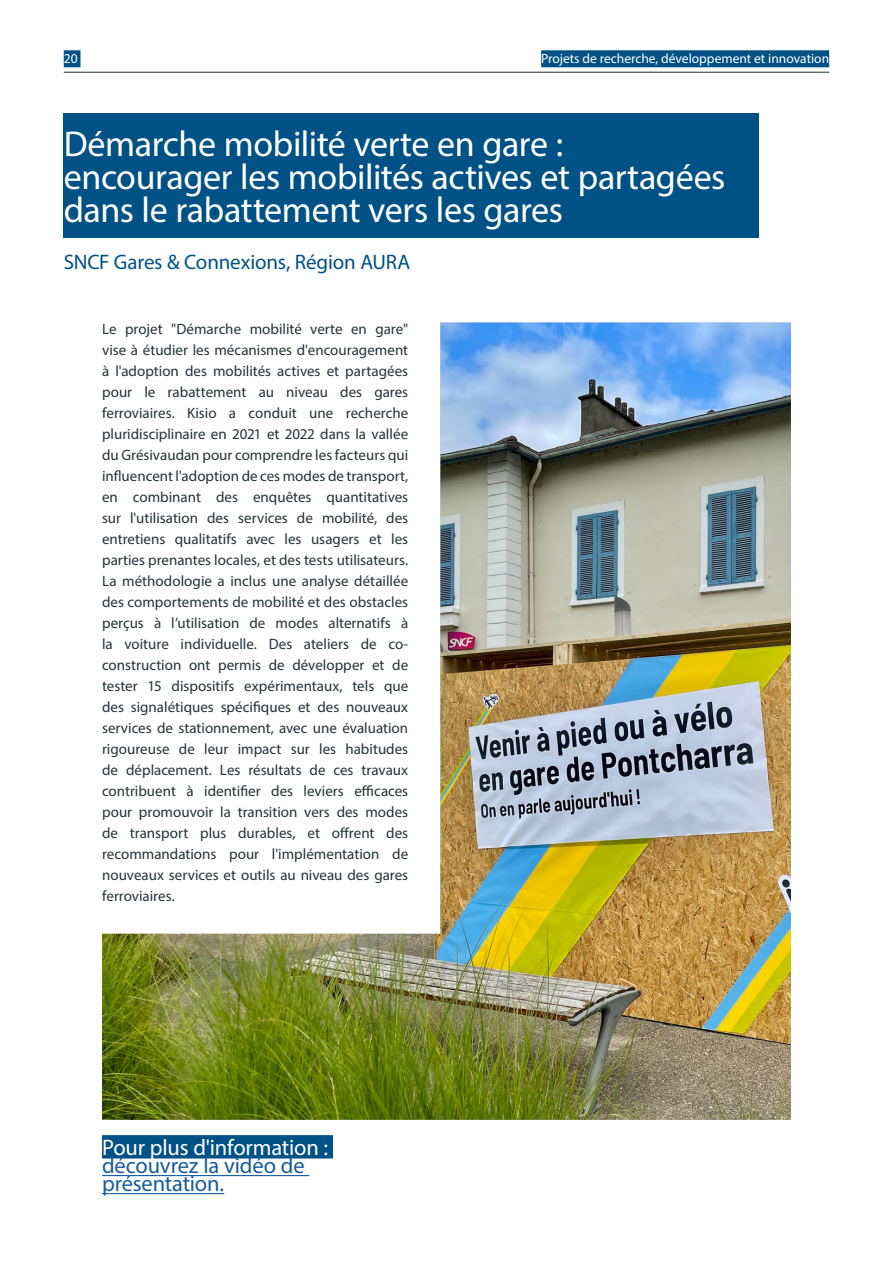
<style>
.page{position:relative;width:893px;height:1263px;background:#fff}
.page>*{position:absolute;margin:0;border:0;box-sizing:border-box;transform-origin:0 0}
.Heading_-_Align_Left{font:36px/33px "Myriad Pro";letter-spacing:-.01em;color:#fff}
.t1{font:22.5px/18px "Myriad Pro";letter-spacing:-.005em;color:#175d9e}
.t2{font:22.5px "Myriad Pro";letter-spacing:-.01em;color:#fff}
.Body_Text_-_Regular__Justify{font:21px "Myriad Pro";letter-spacing:-.01em;color:#005185}
.Body_Text_-_Regular__Justify-2{font:15px/21px "Myriad Pro";color:#243339;text-align:justify}
.t3{font:13.5px "Myriad Pro";color:#fff}
</style>
<div class="page">
<img style="left:102px;top:323px;width:689px;height:797px">
<div style="left:102px;top:1135px;width:231px;height:23px;background:#005185"></div>
<hr style="left:102px;top:1175px;width:207px;height:1px;background:#175d9e">
<hr style="left:102px;top:1193px;width:122px;height:1px;background:#175d9e">
<div style="left:64px;top:114px;width:695px;height:124px;background:#005185"></div>
<hr style="left:64px;top:72px;width:765px;height:1px;background:#243339">
<div style="left:64px;top:50px;width:16px;height:17px;background:#005185"></div>
<div style="left:541px;top:50px;width:288px;height:17px;background:#005185"></div>
<p class="t3" style="left:64px;top:50px;width:15px">20</p>
<p class="t3" style="left:541px;top:50px;width:290px">Projets de recherche, développement et innovation</p>
<p class="Heading_-_Align_Left" style="left:64px;top:127px;width:663px">Démarche mobilité verte en gare : encourager les mobilités actives et partagées dans le rabattement vers les gares</p>
<p class="Body_Text_-_Regular__Justify" style="left:64px;top:249px;width:348px">SNCF Gares &amp; Connexions, Région AURA</p>
<p class="Body_Text_-_Regular__Justify-2" style="left:102px;top:318px;width:308px">Le projet "Démarche mobilité verte en gare" vise à étudier les mécanismes d'encouragement à l'adoption des mobilités actives et partagées pour le rabattement au niveau des gares ferroviaires. Kisio a conduit une recherche pluridisciplinaire en 2021 et 2022 dans la vallée du Grésivaudan pour comprendre les facteurs qui influencent l'adoption de ces modes de transport, en combinant des enquêtes quantitatives sur l'utilisation des services de mobilité, des entretiens qualitatifs avec les usagers et les parties prenantes locales, et des tests utilisateurs.</p>
<p class="Body_Text_-_Regular__Justify-2" style="left:102px;top:570px;width:308px">La méthodologie a inclus une analyse détaillée des comportements de mobilité et des obstacles perçus à l’utilisation de modes alternatifs à la voiture individuelle. Des ateliers de co&shy;construction ont permis de développer et de tester 15 dispositifs expérimentaux, tels que des signalétiques spécifiques et des nouveaux services de stationnement, avec une évaluation rigoureuse de leur impact sur les habitudes de déplacement. Les résultats de ces travaux contribuent à identifier des leviers efficaces pour promouvoir la transition vers des modes de transport plus durables, et offrent des recommandations pour l'implémentation de nouveaux services et outils au niveau des gares ferroviaires.</p>
<h2 class="t2" style="left:102px;top:1134px;width:228px">Pour plus d'information :</h2>
<h2 class="t1" style="left:102px;top:1156px;width:204px">découvrez la vidéo de présentation.</h2>
</div>
